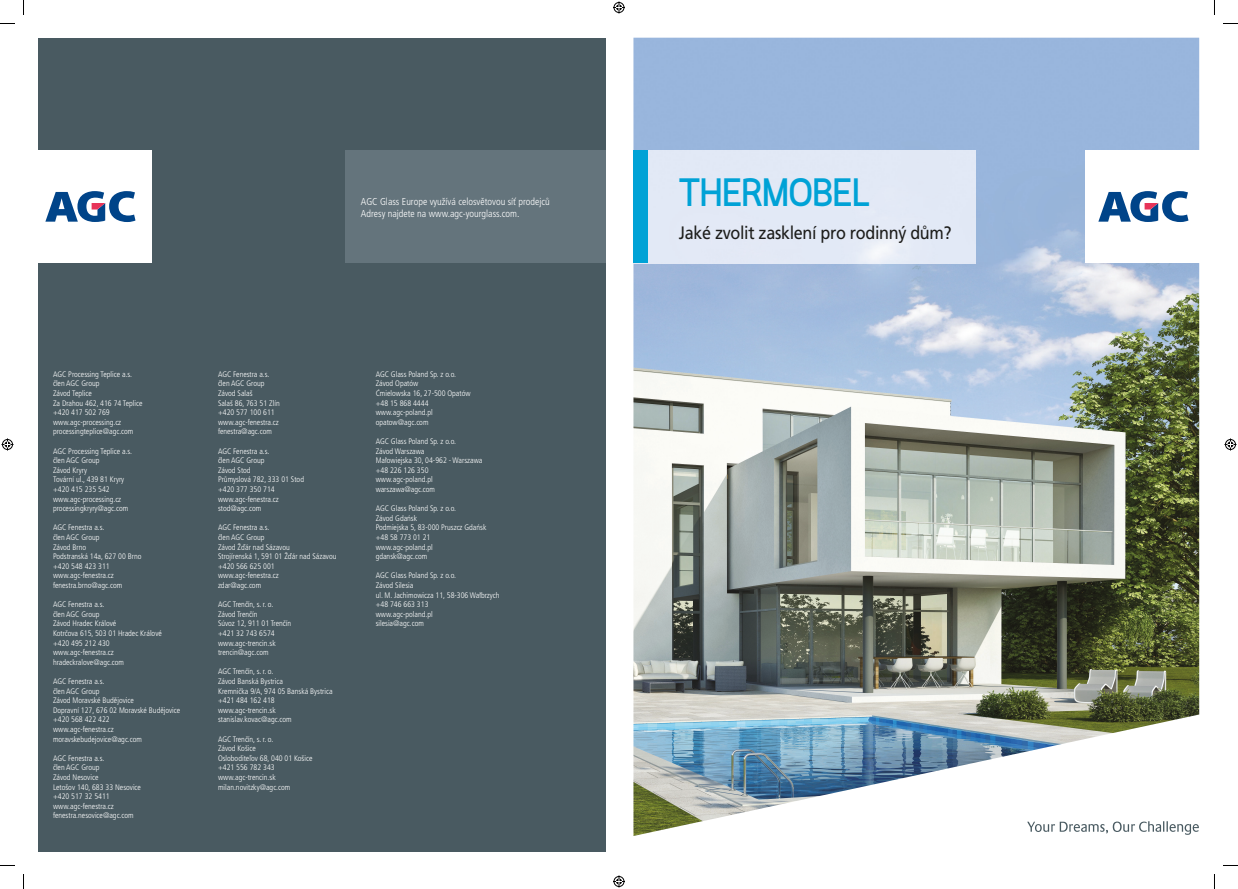
<style>
.page{position:relative;width:1238px;height:889px;background:#fff}
.page>*{position:absolute;margin:0;border:0;box-sizing:border-box;transform-origin:0 0}
.t1{font:700 39px "Quark";color:#00a2d6;scale:.95 1}
.t2{font:18px "Frutiger CE";letter-spacing:-.02em;color:#1d1d1b;scale:.9 1}
.t3{font:300 condensed 10px/12px "Frutiger CE";color:#fff}
.t4{font:300 condensed 8px/9.6px "Frutiger CE";color:#fff}
</style>
<div class="page">
<img style="left:633px;top:38px;width:566px;height:798px">
<svg style="left:1027px;top:821px;width:171px;height:14px"></svg>
<div style="left:1085px;top:151px;width:116px;height:112px;background:#fff"></div>
<div style="left:647px;top:151px;width:328px;height:112px;background:#e2e9f6"></div>
<svg style="left:1098px;top:191px;width:90px;height:31px"></svg>
<div style="left:633px;top:151px;width:14px;height:112px;background:#00a2d6"></div>
<div style="left:38px;top:38px;width:567px;height:813px;background:#495a61"></div>
<div style="left:36px;top:151px;width:116px;height:112px;background:#fff"></div>
<svg style="left:45px;top:191px;width:90px;height:31px"></svg>
<div style="left:345px;top:151px;width:260px;height:112px;background:#64747c"></div>
<svg style="left:0;top:23px;width:15px;height:1px"></svg>
<svg style="left:1223px;top:23px;width:15px;height:1px"></svg>
<svg style="left:0;top:865px;width:15px;height:1px"></svg>
<svg style="left:1223px;top:865px;width:15px;height:1px"></svg>
<svg style="left:23px;top:0;width:1px;height:15px"></svg>
<svg style="left:23px;top:874px;width:1px;height:15px"></svg>
<svg style="left:1214px;top:0;width:1px;height:15px"></svg>
<svg style="left:1214px;top:874px;width:1px;height:15px"></svg>
<svg style="left:613px;top:2px;width:12px;height:12px"></svg>
<svg style="left:613px;top:875px;width:12px;height:12px"></svg>
<svg style="left:2px;top:438px;width:12px;height:12px"></svg>
<svg style="left:1224px;top:438px;width:12px;height:12px"></svg>
<p class="t3" style="left:361px;top:195px;width:190px">AGC Glass Europe využívá celosvětovou síť prodejců<br>Adresy najdete na www.agc-yourglass.com.</p>
<p class="t4" style="left:53px;top:369px;width:91px">AGC Processing Teplice a.s. člen AGC Group<br>Závod Teplice<br>Za Drahou 462, 416 74 Teplice +420 417 502 769 www.agc-processing.cz processingteplice@agc.com</p>
<p class="t4" style="left:53px;top:446px;width:80px">AGC Processing Teplice a.s. člen AGC Group<br>Závod Kryry<br>Tovární ul., 439 81 Kryry +420 415 235 542 www.agc-processing.cz processingkryry@agc.com</p>
<p class="t4" style="left:53px;top:523px;width:90px">AGC Fenestra a.s.<br>člen AGC Group<br>Závod Brno<br>Podstranská 14a, 627 00 Brno +420 548 423 311 www.agc-fenestra.cz fenestra.brno@agc.com</p>
<p class="t4" style="left:53px;top:600px;width:110px">AGC Fenestra a.s.<br>člen AGC Group<br>Závod Hradec Králové<br>Kotrčova 615, 503 01 Hradec Králové +420 495 212 430 www.agc-fenestra.cz hradeckralove@agc.com</p>
<p class="t4" style="left:53px;top:676px;width:129px">AGC Fenestra a.s.<br>člen AGC Group<br>Závod Moravské Budějovice<br>Dopravní 127, 676 02 Moravské Budějovice +420 568 422 422<br>www.agc-fenestra.cz moravskebudejovice@agc.com</p>
<p class="t4" style="left:53px;top:753px;width:89px">AGC Fenestra a.s.<br>člen AGC Group<br>Závod Nesovice<br>Letošov 140, 683 33 Nesovice +420 517 32 5411 www.agc-fenestra.cz fenestra.nesovice@agc.com</p>
<p class="t4" style="left:218px;top:369px;width:63px">AGC Fenestra a.s. člen AGC Group<br>Závod Salaš<br>Salaš 86, 763 51 Zlín +420 577 100 611 www.agc-fenestra.cz fenestra@agc.com</p>
<p class="t4" style="left:218px;top:446px;width:87px">AGC Fenestra a.s.<br>člen AGC Group<br>Závod Stod<br>Průmyslová 782, 333 01 Stod +420 377 350 714 www.agc-fenestra.cz stod@agc.com</p>
<p class="t4" style="left:218px;top:523px;width:120px">AGC Fenestra a.s.<br>člen AGC Group<br>Závod Žďár nad Sázavou<br>Strojírenská 1, 591 01 Žďár nad Sázavou +420 566 625 001 www.agc-fenestra.cz<br>zdar@agc.com</p>
<p class="t4" style="left:218px;top:600px;width:75px">AGC Trenčín, s. r. o.<br>Závod Trenčín<br>Súvoz 12, 911 01 Trenčín +421 32 743 6574 www.agc-trencin.sk trencin@agc.com</p>
<p class="t4" style="left:218px;top:667px;width:116px">AGC Trenčín, s. r. o.<br>Závod Banská Bystrica<br>Kremnička 9/A, 974 05 Banská Bystrica +421 484 162 418 www.agc-trencin.sk stanislav.kovac@agc.com</p>
<p class="t4" style="left:218px;top:734px;width:96px">AGC Trenčín, s. r. o.<br>Závod Košice<br>Osloboditeľov 68, 040 01 Košice +421 556 782 343 www.agc-trencin.sk milan.novitzky@agc.com</p>
<p class="t4" style="left:376px;top:369px;width:96px">AGC Glass Poland Sp. z o.o.<br>Závod Opatów<br>Ćmielowska 16, 27-500 Opatów +48 15 868 4444 www.agc-poland.pl opatow@agc.com</p>
<p class="t4" style="left:376px;top:436px;width:108px">AGC Glass Poland Sp. z o.o.<br>Závod Warszawa<br>Małowiejska 30, 04-962 - Warszawa +48 226 126 350 www.agc-poland.pl warszawa@agc.com</p>
<p class="t4" style="left:376px;top:504px;width:112px">AGC Glass Poland Sp. z o.o.<br>Závod Gdańsk<br>Podmiejska 5, 83-000 Pruszcz Gdańsk +48 58 773 01 21 www.agc-poland.pl<br>gdansk@agc.com</p>
<p class="t4" style="left:376px;top:571px;width:125px">AGC Glass Poland Sp. z o.o.<br>Závod Silesia<br>ul. M. Jachimowicza 11, 58-306 Wałbrzych +48 746 663 313<br>www.agc-poland.pl<br>silesia@agc.com</p>
<h1 class="t1" style="left:679px;top:170px;width:202px">THERMOBEL</h1>
<h2 class="t2" style="left:679px;top:222px;width:305px">Jaké zvolit zasklení pro rodinný dům?</h2>
</div>
